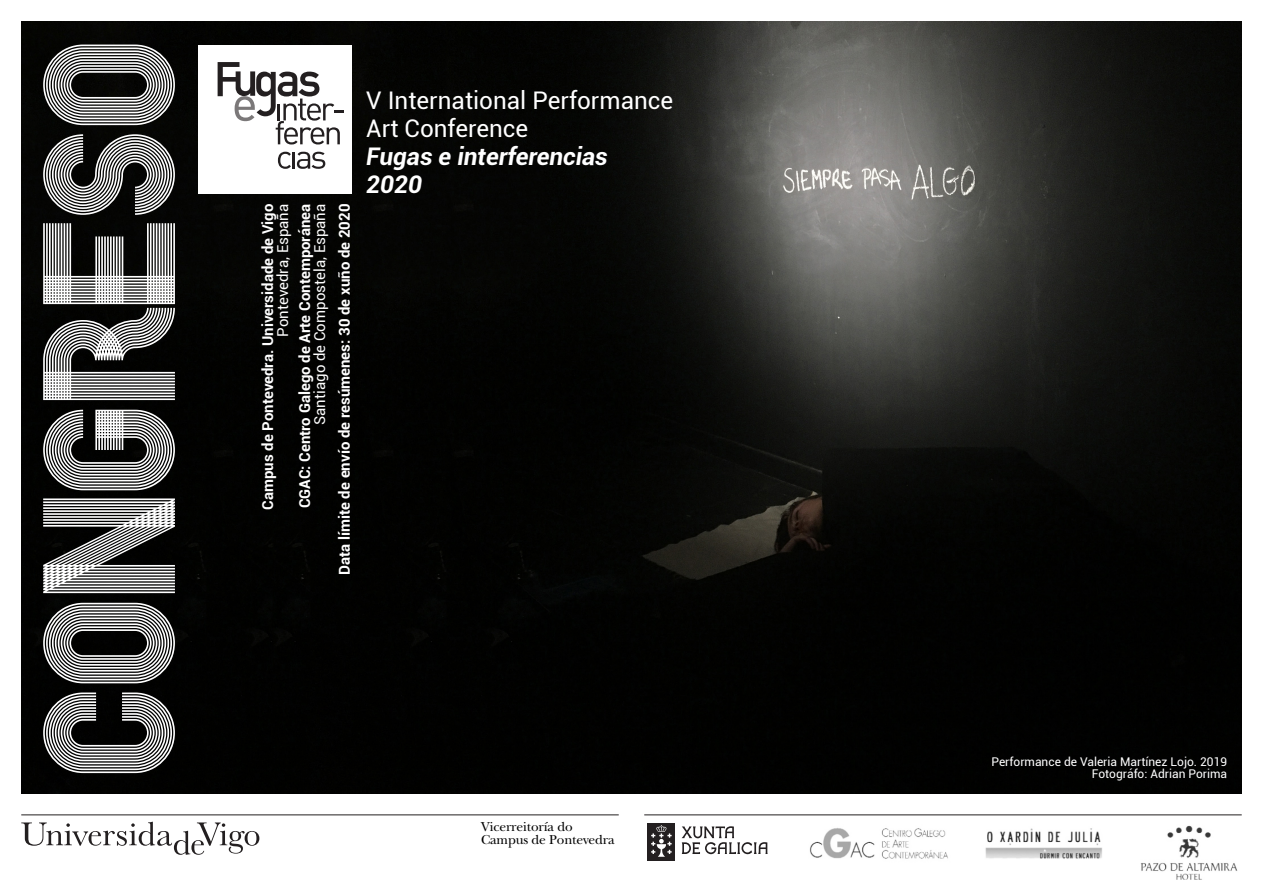
<style>
.page{position:relative;width:1263px;height:893px;background:#fff}
.page>*{position:absolute;margin:0;border:0;box-sizing:border-box;transform-origin:0 0}
.t1{font:24.3px "Roboto";color:#fff}
.t2{font:italic 700 24.3px "Roboto";color:#fff}
.t3{font:700 15px "Roboto";color:#fff}
.t4{font:15px "Roboto";color:#fff}
.t5{font:13.5px "New Baskerville Std";letter-spacing:-.01em;color:#000}
.t6{font:12px "Roboto";color:#fff}
</style>
<div class="page">
<img style="left:21px;top:21px;width:1221px;height:772px">
<hr style="left:21px;top:814px;width:598px;height:1px;background:#231f20">
<svg style="left:21px;top:822px;width:238px;height:33px"></svg>
<div style="left:647px;top:823px;width:28px;height:37px;background:#231f20"></div>
<svg style="left:651px;top:825px;width:21px;height:32px"></svg>
<svg style="left:682px;top:826px;width:86px;height:29px"></svg>
<img style="left:810px;top:828px;width:138px;height:31px">
<hr style="left:644px;top:814px;width:598px;height:1px;background:#231f20">
<img style="left:985px;top:828px;width:117px;height:31px">
<img style="left:1141px;top:825px;width:97px;height:55px">
<svg style="left:43px;top:45px;width:132px;height:445px"></svg>
<svg style="left:43px;top:498px;width:132px;height:95px"></svg>
<svg style="left:43px;top:603px;width:132px;height:170px"></svg>
<div style="left:198px;top:45px;width:154px;height:148px;background:#fff"></div>
<svg style="left:218px;top:62px;width:126px;height:83px"></svg>
<svg style="left:278px;top:152px;width:47px;height:17px"></svg>
<p class="t3" style="left:257px;top:510px;width:307px;rotate:-90deg">Campus de Pontevedra. Universidade de Vigo</p>
<p class="t4" style="left:272px;top:337px;width:134px;rotate:-90deg">Pontevedra, España</p>
<p class="t3" style="left:294px;top:508px;width:306px;rotate:-90deg">CGAC: Centro Galego de Arte Contemporánea</p>
<p class="t4" style="left:309px;top:425px;width:223px;rotate:-90deg">Santiago de Compostela, España</p>
<p class="t3" style="left:334px;top:575px;width:373px;rotate:-90deg">Data límite de envío de resúmenes: 30 de xuño de 2020</p>
<p class="t1" style="left:366px;top:84px;width:308px">V International Performance</p>
<p class="t1" style="left:366px;top:112px;width:163px">Art Conference</p>
<p class="t2" style="left:366px;top:139px;width:243px">Fugas e interferencias</p>
<p class="t2" style="left:366px;top:167px;width:57px">2020</p>
<p class="t5" style="left:481px;top:819px;width:93px">Vicerreitoría do</p>
<p class="t5" style="left:481px;top:832px;width:135px">Campus de Pontevedra</p>
<p class="t6" style="left:991px;top:753px;width:237px">Performance de Valeria Martínez Lojo. 2019</p>
<p class="t6" style="left:1092px;top:765px;width:137px">Fotográfo: Adrian Porima</p>
</div>
